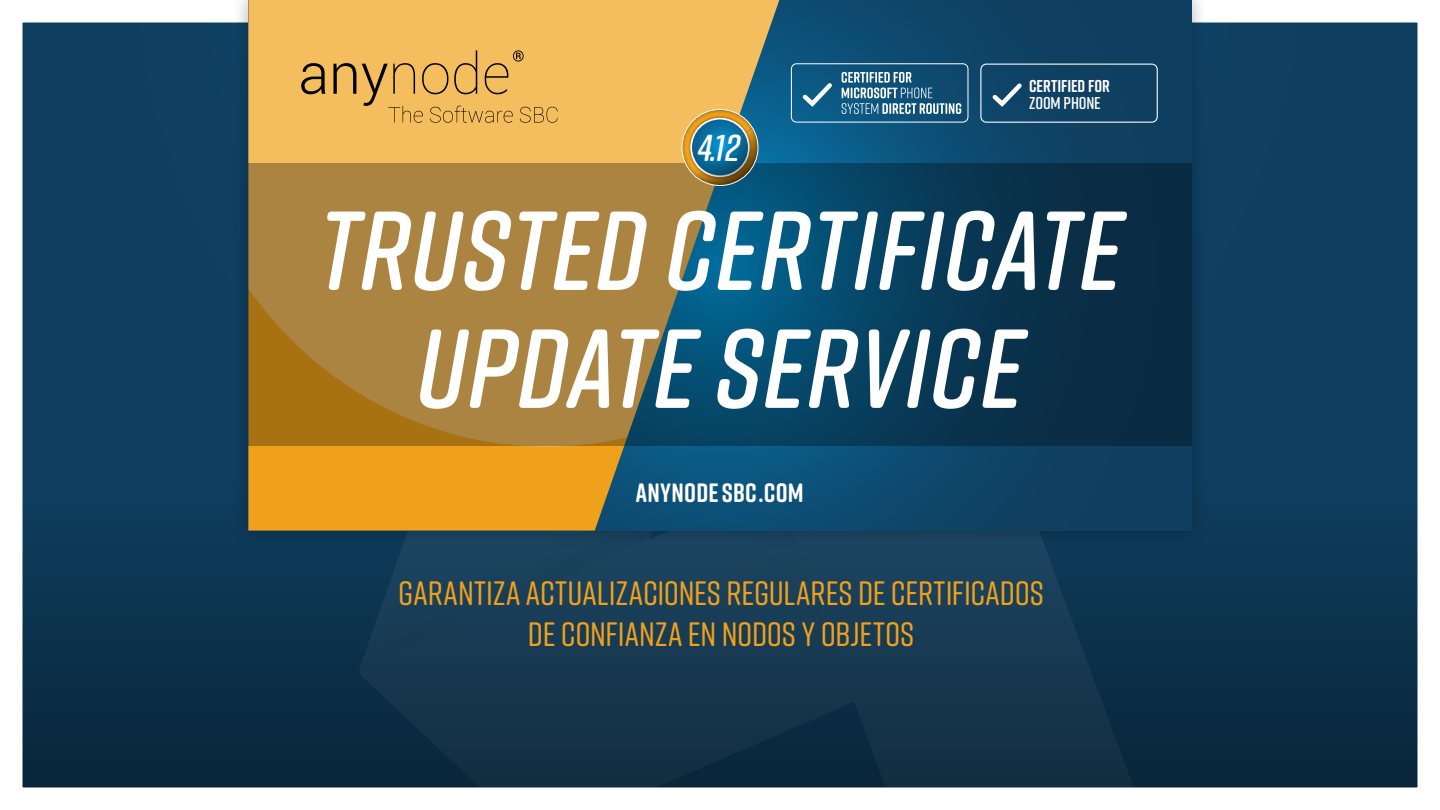
<style>
.page{position:relative;width:1440px;height:810px;background:#0f3f60}
.page>*{position:absolute;margin:0;border:0;box-sizing:border-box;transform-origin:0 0}
.t1{font:italic 600 111.98px/118px "Rift Soft";letter-spacing:.01em;color:#fff;text-align:center}
.t2{font:italic 600 37.5px "Rift Soft";color:#fff}
.t3{font:500 33.75px/40.5px "Rift Soft";color:#f0a11b;text-align:center}
.t4{font:700 26.55px "Rift Soft";letter-spacing:.01em;color:#fff}
.t5{font:700 17.17px "Rift Soft";color:#fff}
.t6{font:600 17.17px "Rift Soft";letter-spacing:-.01em;color:#fff}
</style>
<div class="page">
<div style="left:0;top:481px;width:1440px;height:329px;background:linear-gradient(to bottom,#114161,#0f293b)"></div>
<div style="left:0;top:0;width:1440px;height:810px;border:22px solid #fff"></div>
<div style="left:232px;top:0;width:976px;height:547px;background:#000;opacity:.3"></div>
<svg style="left:779px;top:0;width:413px;height:531px"></svg>
<svg style="left:248px;top:447px;width:531px;height:84px;background:#a6873a"></svg>
<div style="left:248px;top:0;width:531px;height:447px;background:#f4bd5e"></div>
<svg style="left:301px;top:63px;width:24px;height:31px"></svg>
<svg style="left:333px;top:63px;width:23px;height:31px"></svg>
<svg style="left:362px;top:50px;width:196px;height:73px;background:#e0ad56"></svg>
<svg style="left:248px;top:163px;width:944px;height:283px"></svg>
<div style="left:791px;top:63px;width:177px;height:60px;border:1px solid #fff;border-radius:5px"></div>
<svg style="left:842px;top:72px;width:119px;height:42px"></svg>
<svg style="left:799px;top:79px;width:37px;height:31px"></svg>
<div style="left:980px;top:64px;width:178px;height:59px;border:1px solid #fff;border-radius:5px"></div>
<svg style="left:988px;top:79px;width:38px;height:31px"></svg>
<div style="left:681px;top:108px;width:77px;height:78px;background:#000;opacity:.75"></div>
<svg style="left:682px;top:109px;width:76px;height:76px;background:#618075"></svg>
<div style="left:682px;top:109px;width:76px;height:77px;border:1px solid #fff;border-radius:50%"></div>
<p class="t2" style="left:698px;top:121px;width:44px">4.1 2</p>
<p class="t5" style="left:1029px;top:74px;width:82px">CERTIFIED FOR</p>
<p class="t6" style="left:1029px;top:91px;width:73px">ZOOM PHONE</p>
<h1 class="t1" style="left:318px;top:189px;width:806px">TRUSTED CERTIFICATE<br>UPDATE SERVICE</h1>
<p class="t4" style="left:636px;top:474px;width:169px">ANYNODESBC.COM</p>
<p class="t3" style="left:398px;top:572px;width:647px">GARANTIZA ACTUALIZACIONES REGULARES DE CERTIFICADOS<br>DE CONFIANZA EN NODOS Y OBJETOS</p>
</div>
